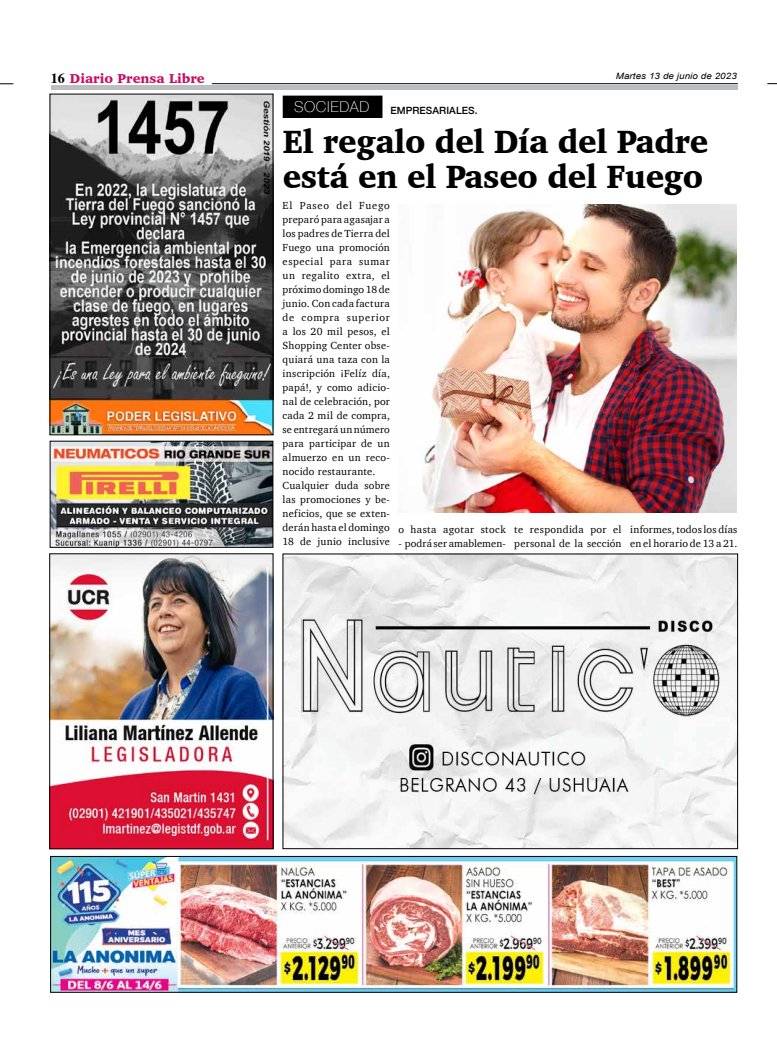
<style>
.page{position:relative;width:777px;height:1063px;background:#fff}
.page>*{position:absolute;margin:0;border:0;box-sizing:border-box;transform-origin:0 0}
.t1{font:900 33px/35px "Charter";letter-spacing:-.01em;color:#000;scale:.95 1}
.t2{font:100 15px "Helvetica Neue";letter-spacing:.045em;color:#fff}
.t3{font:900 13.2px "Charter";color:#c80c5f}
.t4{font:10.5px/14px "Charter";letter-spacing:.025em;color:#000}
.t5{font:500 10px "Helvetica Neue";letter-spacing:.01em;color:#000}
.t6{font:italic 8.8px "Arial";letter-spacing:.01em;color:#000;scale:1.11 1}
.s1{font-family:"Times";font-weight:700;font-size:14px;color:#000}
</style>
<div class="page">
<hr style="left:212px;top:83px;width:526px;height:1px;background:#000">
<svg style="left:0;top:84px;width:13px;height:1px"></svg>
<div style="left:51px;top:85px;width:686px;height:5px;background:#bcbec0"></div>
<img style="left:285px;top:556px;width:451px;height:291px">
<div style="left:283px;top:554px;width:455px;height:295px;border:1px solid #000"></div>
<img style="left:52px;top:858px;width:683px;height:133px">
<div style="left:50px;top:856px;width:687px;height:137px;border:1px solid #000"></div>
<img style="left:52px;top:556px;width:219px;height:291px">
<img style="left:52px;top:443px;width:219px;height:102px">
<div style="left:50px;top:441px;width:223px;height:106px;border:1px solid #000"></div>
<img style="left:52px;top:96px;width:219px;height:337px">
<div style="left:50px;top:94px;width:223px;height:341px;border:1px solid #000"></div>
<div style="left:283px;top:96px;width:99px;height:21px;background:#000"></div>
<div style="left:283px;top:96px;width:99px;height:22px;border:1px solid #000"></div>
<img style="left:420px;top:204px;width:317px;height:309px">
<p class="t3" style="left:51px;top:70px;width:155px"><span class="s1">16</span> Diario Prensa Libre</p>
<h2 class="t2" style="left:294px;top:96px;width:77px">SOCIEDAD</h2>
<p class="t5" style="left:390px;top:102px;width:89px">EMPRESARIALES.</p>
<p class="t6" style="left:616px;top:70px;width:111px">Martes 13 de junio de 2023</p>
<h1 class="t1" style="left:283px;top:123px;width:449px">El regalo del Día del Padre está en el Paseo del Fuego</h1>
<p class="t4" style="left:283px;top:198px;width:109px">El Paseo del Fuego preparó para agasajar a los padres de Tierra del<br>Fuego una promoción especial para sumar un regalito extra, el próximo domingo 18 de junio. Con cada factura de compra superior a los 20 mil pesos, el<br>Shopping Center obse&shy;quiará una taza con la inscripción ¡Felíz día, papá!, y como adicio&shy;nal de celebración, por cada 2 mil de compra, se entregará un número para participar de un almuerzo en un reco&shy;nocido restaurante.<br>Cualquier duda sobre las promociones y be&shy;neficios, que se exten&shy;derán hasta el domingo<br>18 de junio inclusive</p>
<p class="t4" style="left:398px;top:522px;width:109px">o hasta agotar stock</p>
<p class="t4" style="left:398px;top:536px;width:109px">- podrá ser amablemen-</p>
<p class="t4" style="left:514px;top:522px;width:109px">te respondida por el personal de la sección</p>
<p class="t4" style="left:630px;top:522px;width:109px">informes, todos los días en el horario de 13 a 21.</p>
</div>
